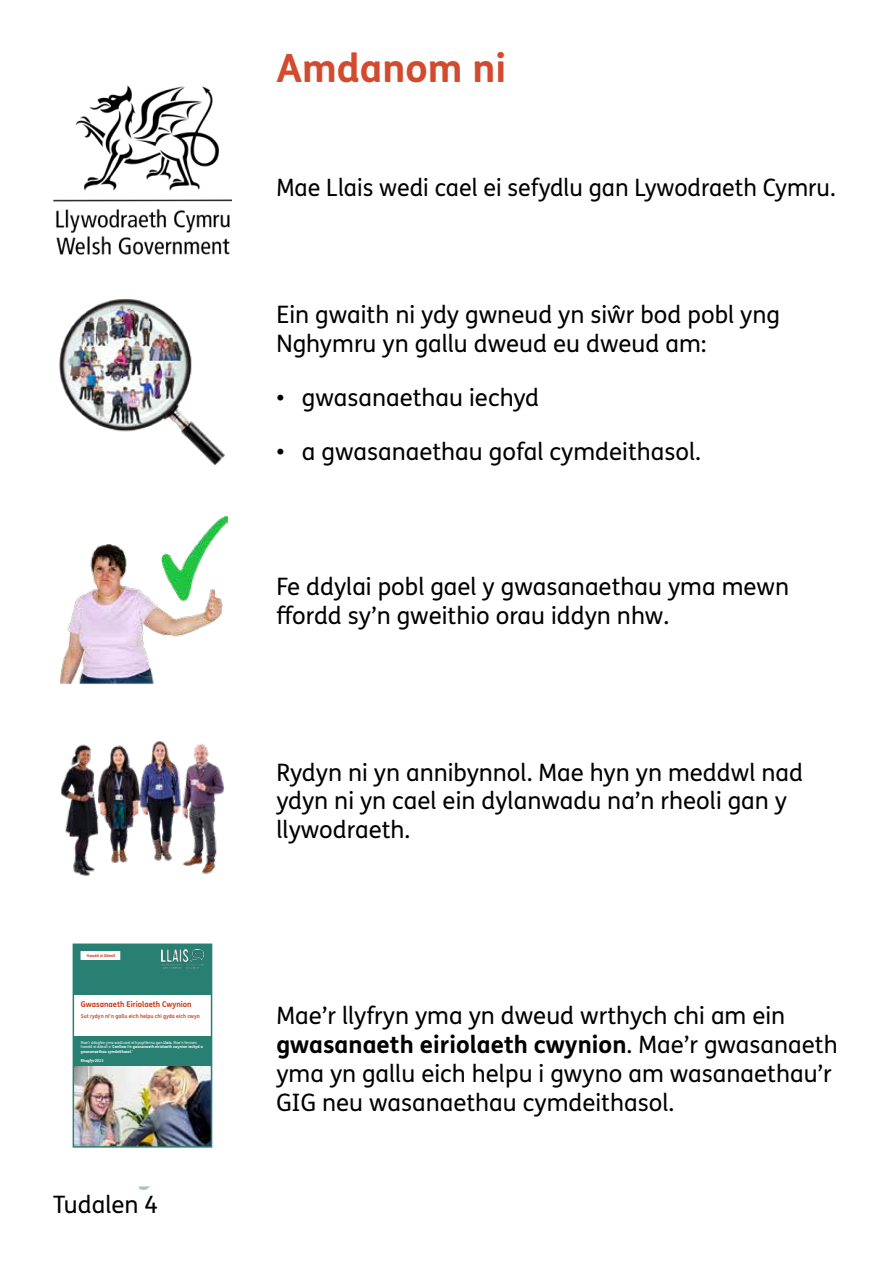
<style>
.page{position:relative;width:893px;height:1263px;background:#fff}
.page>*{position:absolute;margin:0;border:0;box-sizing:border-box;transform-origin:0 0}
.t1{font:700 39px "FS Me Pro";color:#d34b2e}
.Bodytext{font:24px/28.8px "FS Me Pro";color:#000}
.t2{font:700 7.95px "FS Me Pro";color:#ce3717;scale:.94 1}
.t3{font:700 5.55px "FS Me Pro";color:#d34b2e;scale:.94 1}
.t4{font:700 4.05px/4.8px "FS Me Pro";color:#fff;scale:.94 1}
.t5{font:700 4.05px "FS Me Pro";color:#ce3717;scale:.94 1}
.s1{font-weight:400}
.s2{font-weight:700}
</style>
<div class="page">
<img style="left:54px;top:85px;width:177px;height:170px">
<img style="left:59px;top:299px;width:166px;height:166px">
<img style="left:59px;top:517px;width:168px;height:167px">
<div style="left:76px;top:946px;width:133px;height:120px;background:#288073"></div>
<div style="left:73px;top:995px;width:139px;height:41px;background:#fff"></div>
<img style="left:162px;top:950px;width:42px;height:19px">
<img style="left:76px;top:1066px;width:133px;height:79px">
<div style="left:81px;top:951px;width:39px;height:8px;background:#fff"></div>
<div style="left:81px;top:951px;width:39px;height:9px;border:1px solid #fff"></div>
<div style="left:73px;top:943px;width:139px;height:205px;border:2px solid #288073"></div>
<img style="left:61px;top:741px;width:164px;height:135px">
<p class="t5" style="left:87px;top:952px;width:32px">Hawdd ei Ddeall</p>
<p class="t2" style="left:81px;top:998px;width:119px">Gwasanaeth Eiriolaeth Cwynion</p>
<p class="t3" style="left:81px;top:1012px;width:128px">Sut rydyn ni’n gallu eich helpu chi gyda eich cwyn</p>
<p class="t4" style="left:81px;top:1039px;width:131px"><span class="s1">Mae’r ddogfen yma wedi cael ei hysgrifennu gan</span> Llais<span class="s1">. Mae’n fersiwn hawdd ei ddeall o ‘</span>Canllaw i’n gwasanaeth eiriolaeth cwynion iechyd a gwasanaethau cymdeithasol<span class="s1">.’</span></p>
<p class="t4" style="left:81px;top:1058px;width:26px">Rhagfyr2023</p>
<p class="Bodytext" style="left:53px;top:1190px;width:107px">Tudalen 4</p>
<h2 class="t1" style="left:276px;top:38px;width:232px">Amdanom ni</h2>
<p class="Bodytext" style="left:276px;top:173px;width:561px">Mae Llais wedi cael ei sefydlu gan Lywodraeth Cymru.</p>
<p class="Bodytext" style="left:276px;top:300px;width:505px">Ein gwaith ni ydy gwneud yn siŵr bod pobl yng<br>Nghymru yn gallu dweud eu dweud am:</p>
<p class="Bodytext" style="left:276px;top:383px;width:264px">• gwasanaethau iechyd</p>
<p class="Bodytext" style="left:276px;top:437px;width:426px">• a gwasanaethau gofal cymdeithasol.</p>
<p class="Bodytext" style="left:276px;top:572px;width:514px">Fe ddylai pobl gael y gwasanaethau yma mewn ffordd sy’n gweithio orau iddyn nhw.</p>
<p class="Bodytext" style="left:276px;top:757px;width:528px">Rydyn ni yn annibynnol. Mae hyn yn meddwl nad ydyn ni yn cael ein dylanwadu na’n rheoli gan y llywodraeth.</p>
<p class="Bodytext" style="left:276px;top:1001px;width:563px">Mae’r llyfryn yma yn dweud wrthych chi am ein <span class="s2">gwasanaeth eiriolaeth cwynion</span>. Mae’r gwasanaeth yma yn gallu eich helpu i gwyno am wasanaethau’r GIG neu wasanaethau cymdeithasol.</p>
</div>
